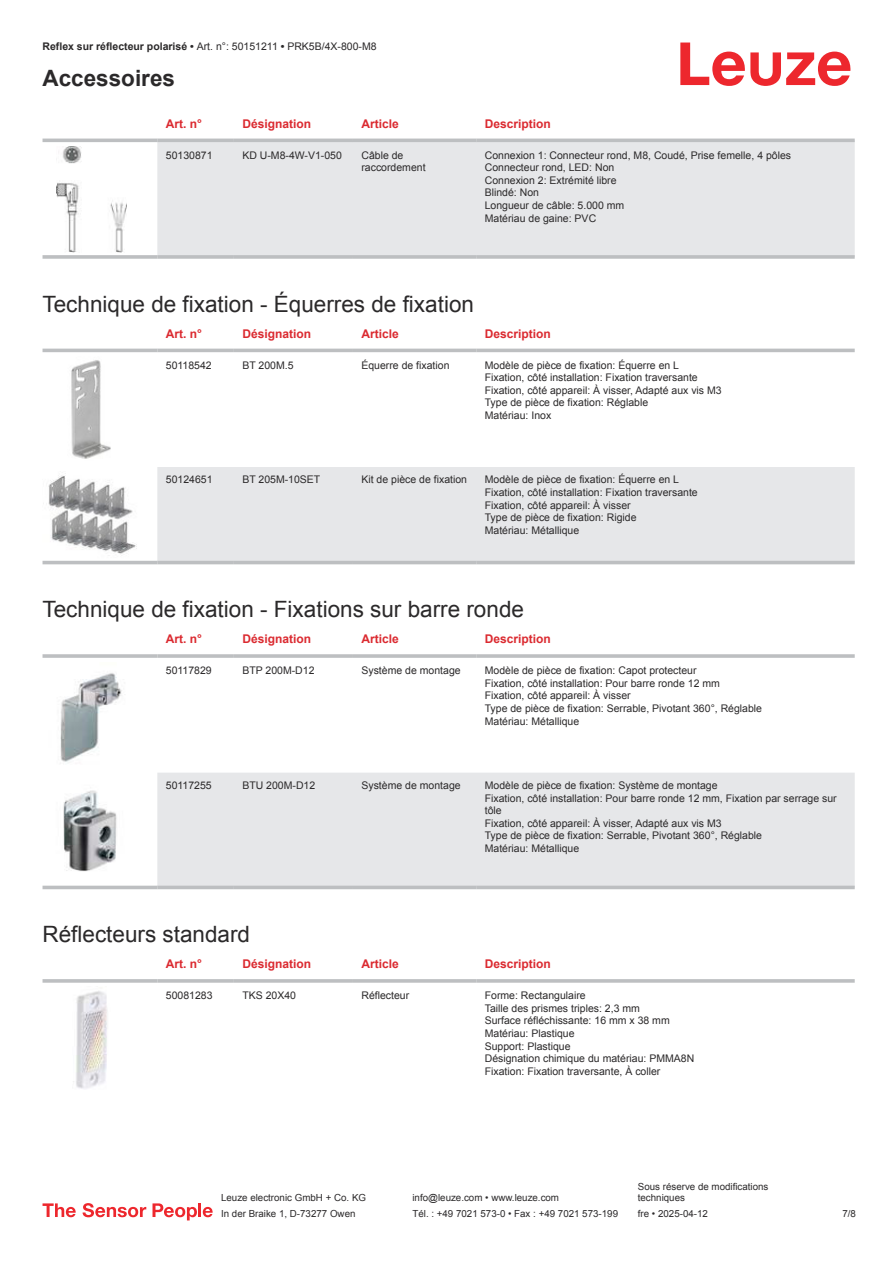
<style>
.page{position:relative;width:893px;height:1263px;background:#fff}
.page>*{position:absolute;margin:0;border:0;box-sizing:border-box;transform-origin:0 0}
.t1{font:22.5px "Arial";color:#2b292a}
.t2{font:700 22.5px "Arial";color:#2b292a}
.t3{font:700 12px "Arial";color:#db2a30}
.t4{font:10.5px/12.6px "Arial";color:#2b292a}
.t5{font:9.75px/11.7px "Arial";color:#2b292a}
.s1{font-weight:700}
</style>
<div class="page">
<svg style="left:680px;top:43px;width:170px;height:43px"></svg>
<svg style="left:43px;top:138px;width:812px;height:72px"></svg>
<div style="left:157px;top:142px;width:698px;height:113px;background:#e6e7e9"></div>
<hr style="left:43px;top:139px;width:114px;height:3px;background:#bdbfc1">
<hr style="left:157px;top:139px;width:77px;height:3px;background:#bdbfc1">
<hr style="left:234px;top:139px;width:119px;height:3px;background:#bdbfc1">
<hr style="left:353px;top:139px;width:123px;height:3px;background:#bdbfc1">
<hr style="left:476px;top:139px;width:379px;height:3px;background:#bdbfc1">
<svg style="left:43px;top:255px;width:114px;height:4px"></svg>
<hr style="left:157px;top:255px;width:77px;height:4px;background:#bdbfc1">
<svg style="left:234px;top:255px;width:119px;height:4px"></svg>
<svg style="left:353px;top:255px;width:123px;height:4px"></svg>
<hr style="left:476px;top:255px;width:379px;height:4px;background:#bdbfc1">
<img style="left:56px;top:146px;width:70px;height:107px">
<svg style="left:43px;top:348px;width:812px;height:217px"></svg>
<div style="left:157px;top:467px;width:698px;height:94px;background:#e6e7e9"></div>
<hr style="left:43px;top:349px;width:114px;height:3px;background:#bdbfc1">
<hr style="left:157px;top:349px;width:77px;height:3px;background:#bdbfc1">
<hr style="left:234px;top:349px;width:119px;height:3px;background:#bdbfc1">
<hr style="left:353px;top:349px;width:123px;height:3px;background:#bdbfc1">
<hr style="left:476px;top:349px;width:379px;height:3px;background:#bdbfc1">
<hr style="left:43px;top:561px;width:114px;height:3px;background:#bdbfc1">
<hr style="left:157px;top:561px;width:77px;height:3px;background:#bdbfc1">
<hr style="left:234px;top:561px;width:119px;height:3px;background:#bdbfc1">
<hr style="left:353px;top:561px;width:123px;height:3px;background:#bdbfc1">
<hr style="left:476px;top:561px;width:379px;height:3px;background:#bdbfc1">
<img style="left:68px;top:356px;width:47px;height:107px">
<img style="left:43px;top:471px;width:97px;height:87px">
<svg style="left:43px;top:885px;width:812px;height:5px"></svg>
<div style="left:157px;top:773px;width:698px;height:113px;background:#e6e7e9"></div>
<hr style="left:43px;top:654px;width:114px;height:4px;background:#bdbfc1">
<hr style="left:157px;top:654px;width:77px;height:4px;background:#c8cacc">
<hr style="left:234px;top:654px;width:119px;height:4px;background:#c3c5c7">
<hr style="left:353px;top:654px;width:123px;height:4px;background:#bdbfc1">
<hr style="left:476px;top:654px;width:379px;height:4px;background:#c8cacc">
<hr style="left:43px;top:886px;width:114px;height:3px;background:#bdbfc1">
<hr style="left:157px;top:886px;width:77px;height:3px;background:#bdbfc1">
<hr style="left:234px;top:886px;width:119px;height:3px;background:#bdbfc1">
<hr style="left:353px;top:886px;width:123px;height:3px;background:#bdbfc1">
<hr style="left:476px;top:886px;width:379px;height:3px;background:#bdbfc1">
<img style="left:60px;top:673px;width:62px;height:89px">
<img style="left:63px;top:790px;width:54px;height:82px">
<svg style="left:43px;top:979px;width:114px;height:4px"></svg>
<hr style="left:157px;top:979px;width:77px;height:4px;background:#c5c7c9">
<svg style="left:234px;top:979px;width:119px;height:4px"></svg>
<svg style="left:353px;top:979px;width:123px;height:4px"></svg>
<hr style="left:476px;top:979px;width:379px;height:4px;background:#c5c7c9">
<img style="left:73px;top:991px;width:34px;height:98px">
<svg style="left:43px;top:1203px;width:33px;height:14px"></svg>
<svg style="left:83px;top:1203px;width:63px;height:14px"></svg>
<svg style="left:153px;top:1203px;width:44px;height:17px"></svg>
<hr style="left:198px;top:1203px;width:3px;height:14px;background:#ed272d">
<svg style="left:203px;top:1207px;width:10px;height:10px"></svg>
<p class="t4" style="left:43px;top:41px;width:336px"><span class="s1">Reflex sur réflecteur polarisé •</span> Art. n°: 50151211 <span class="s1">•</span> PRK5B/4X-800-M8</p>
<h1 class="t2" style="left:43px;top:70px;width:134px">Accessoires</h1>
<p class="t3" style="left:166px;top:119px;width:38px">Art. n°</p>
<p class="t3" style="left:242px;top:119px;width:70px">Désignation</p>
<p class="t3" style="left:361px;top:119px;width:39px">Article</p>
<p class="t3" style="left:485px;top:119px;width:68px">Description</p>
<p class="t4" style="left:166px;top:150px;width:48px">50130871</p>
<p class="t4" style="left:242px;top:150px;width:101px">KD U-M8-4W-V1-050</p>
<p class="t4" style="left:361px;top:150px;width:66px">Câble de raccordement</p>
<p class="t4" style="left:485px;top:150px;width:308px">Connexion 1: Connecteur rond, M8, Coudé, Prise femelle, 4 pôles<br>Connecteur rond, LED: Non<br>Connexion 2: Extrémité libre<br>Blindé: Non<br>Longueur de câble: 5.000 mm<br>Matériau de gaine: PVC</p>
<h1 class="t1" style="left:43px;top:295px;width:433px">Technique de fixation - Équerres de fixation</h1>
<p class="t3" style="left:166px;top:329px;width:38px">Art. n°</p>
<p class="t3" style="left:242px;top:329px;width:70px">Désignation</p>
<p class="t3" style="left:361px;top:329px;width:39px">Article</p>
<p class="t3" style="left:485px;top:329px;width:68px">Description</p>
<p class="t4" style="left:166px;top:360px;width:47px">50118542</p>
<p class="t4" style="left:242px;top:360px;width:53px">BT 200M.5</p>
<p class="t4" style="left:361px;top:360px;width:90px">Équerre de fixation</p>
<p class="t4" style="left:485px;top:360px;width:238px">Modèle de pièce de fixation: Équerre en L<br>Fixation, côté installation: Fixation traversante Fixation, côté appareil: À visser, Adapté aux vis M3<br>Type de pièce de fixation: Réglable<br>Matériau: Inox</p>
<p class="t4" style="left:166px;top:474px;width:48px">50124651</p>
<p class="t4" style="left:242px;top:474px;width:80px">BT 205M-10SET</p>
<p class="t4" style="left:361px;top:474px;width:107px">Kit de pièce de fixation</p>
<p class="t4" style="left:485px;top:474px;width:215px">Modèle de pièce de fixation: Équerre en L Fixation, côté installation: Fixation traversante Fixation, côté appareil: À visser<br>Type de pièce de fixation: Rigide<br>Matériau: Métallique</p>
<h1 class="t1" style="left:43px;top:601px;width:483px">Technique de fixation - Fixations sur barre ronde</h1>
<p class="t3" style="left:166px;top:635px;width:38px">Art. n°</p>
<p class="t3" style="left:242px;top:635px;width:70px">Désignation</p>
<p class="t3" style="left:361px;top:635px;width:39px">Article</p>
<p class="t3" style="left:485px;top:635px;width:68px">Description</p>
<p class="t4" style="left:166px;top:665px;width:47px">50117829</p>
<p class="t4" style="left:242px;top:665px;width:74px">BTP 200M-D12</p>
<p class="t4" style="left:361px;top:665px;width:101px">Système de montage</p>
<p class="t4" style="left:485px;top:665px;width:279px">Modèle de pièce de fixation: Capot protecteur<br>Fixation, côté installation: Pour barre ronde 12 mm Fixation, côté appareil: À visser<br>Type de pièce de fixation: Serrable, Pivotant 360°, Réglable Matériau: Métallique</p>
<p class="t4" style="left:166px;top:780px;width:47px">50117255</p>
<p class="t4" style="left:242px;top:780px;width:74px">BTU 200M-D12</p>
<p class="t4" style="left:361px;top:780px;width:101px">Système de montage</p>
<p class="t4" style="left:485px;top:780px;width:353px">Modèle de pièce de fixation: Système de montage<br>Fixation, côté installation: Pour barre ronde 12 mm, Fixation par serrage sur tôle<br>Fixation, côté appareil: À visser, Adapté aux vis M3<br>Type de pièce de fixation: Serrable, Pivotant 360°, Réglable<br>Matériau: Métallique</p>
<h1 class="t1" style="left:43px;top:926px;width:209px">Réflecteurs standard</h1>
<p class="t3" style="left:166px;top:959px;width:38px">Art. n°</p>
<p class="t3" style="left:242px;top:959px;width:70px">Désignation</p>
<p class="t3" style="left:361px;top:959px;width:39px">Article</p>
<p class="t3" style="left:485px;top:959px;width:68px">Description</p>
<p class="t4" style="left:166px;top:990px;width:48px">50081283</p>
<p class="t4" style="left:242px;top:990px;width:55px">TKS 20X40</p>
<p class="t4" style="left:361px;top:990px;width:49px">Réflecteur</p>
<p class="t4" style="left:485px;top:990px;width:211px">Forme: Rectangulaire<br>Taille des prismes triples: 2,3 mm<br>Surface réfléchissante: 16 mm x 38 mm<br>Matériau: Plastique<br>Support: Plastique<br>Désignation chimique du matériau: PMMA8N<br>Fixation: Fixation traversante, À coller</p>
<p class="t5" style="left:221px;top:1193px;width:146px">Leuze electronic GmbH + Co. KG</p>
<p class="t5" style="left:412px;top:1193px;width:148px">info@leuze.com • www.leuze.com</p>
<p class="t5" style="left:638px;top:1181px;width:132px">Sous réserve de modifications techniques</p>
<p class="t5" style="left:221px;top:1209px;width:136px">In der Braike 1, D-73277 Owen</p>
<p class="t5" style="left:412px;top:1209px;width:207px">Tél. : +49 7021 573-0 • Fax : +49 7021 573-199</p>
<p class="t5" style="left:638px;top:1209px;width:72px">fre • 2025-04-12</p>
<p class="t5" style="left:842px;top:1209px;width:15px">7 /8</p>
</div>
